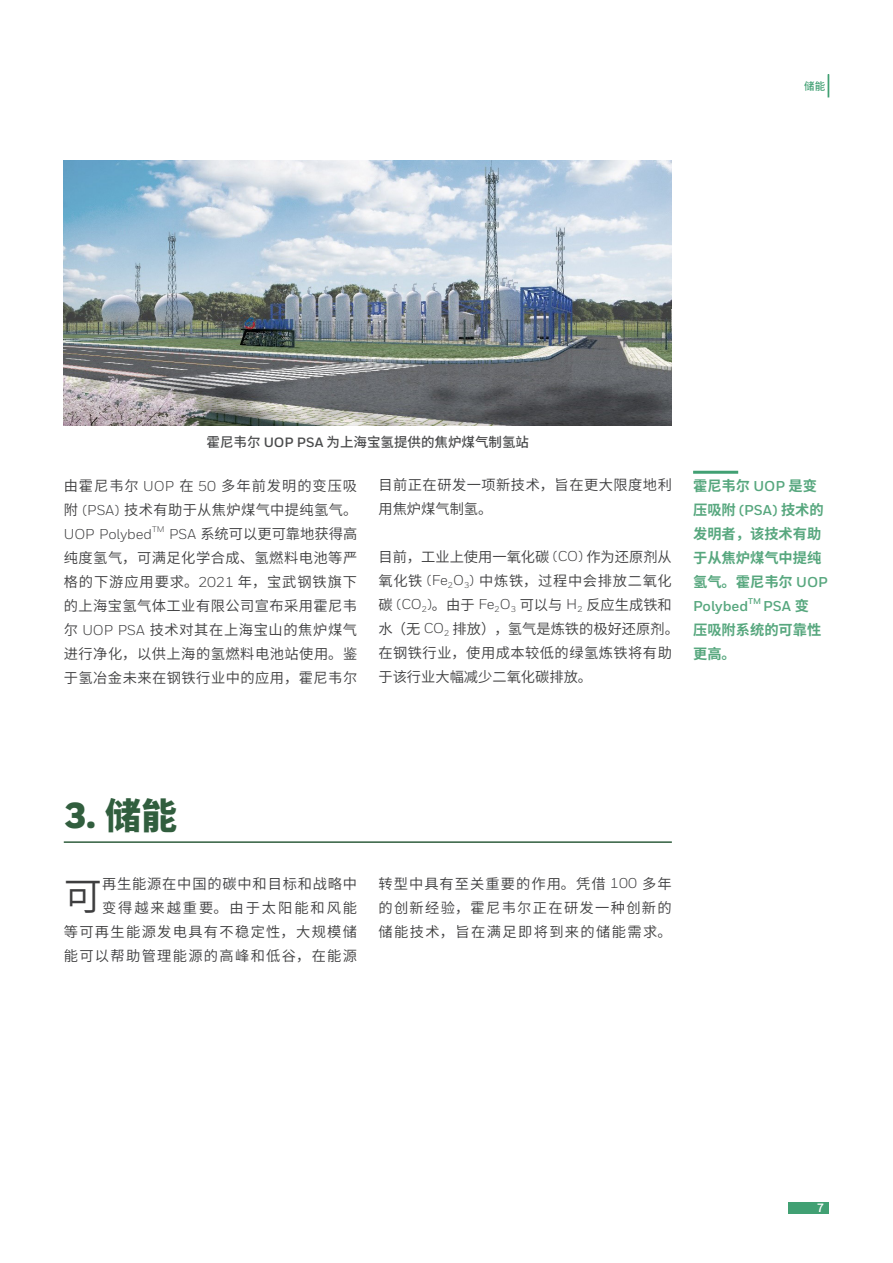
<style>
.page{position:relative;width:893px;height:1263px;background:#fff}
.page>*{position:absolute;margin:0;border:0;box-sizing:border-box;transform-origin:0 0}
.正文{font:38.25px "Source Han Sans SC";color:#3e3e3f}
.文章标题{font:900 36px "Honeywell Sans";color:#315e3e}
.正文-2{font:14.25px/24px "Source Han Sans SC";letter-spacing:.045em;color:#3e3e3f;text-align:justify}
.正文-3{font:14.25px/24px "Source Han Sans SC";color:#3e3e3f}
.正文-4{font:700 14.25px/23.9px "Source Han Sans SC";color:#57a77e}
.正文-5{font:14.25px/24px "Source Han Sans SC";letter-spacing:.095em;color:#3e3e3f;text-align:right}
.正文-6{font:500 13.5px "Source Han Sans SC";color:#4b4c4d}
.t1{font:700 12px "Honeywell Sans";color:#fff}
.t2{font:500 10.5px "Source Han Sans SC";color:#41a073}
.正文-7{font:8.25px "Honeywell Sans";color:#3e3e3f}
.正文-8{font:700 8.25px "Honeywell Sans";color:#57a77e}
.s1{font-family:"Honeywell Sans";font-weight:700}
.s2{font-family:"Honeywell Sans"}
.s3{font-family:"Source Han Sans SC";font-weight:800}
</style>
<div class="page">
<div style="left:788px;top:1202px;width:41px;height:12px;background:#41a073"></div>
<svg style="left:828px;top:74px;width:1px;height:23px"></svg>
<img style="left:64px;top:161px;width:608px;height:265px">
<hr style="left:693px;top:471px;width:45px;height:3px;background:#41a073">
<hr style="left:64px;top:841px;width:608px;height:2px;background:#315e3e">
<p class="t2" style="left:804px;top:80px;width:22px">储能</p>
<p class="正文-6" style="left:207px;top:435px;width:324px">霍尼韦尔 <span class="s1">UOP PSA</span> 为上海宝氢提供的焦炉煤气制氢站</p>
<p class="正文-2" style="left:64px;top:474px;width:295px">由霍尼韦尔 <span class="s2">UOP</span> 在 <span class="s2">50</span> 多年前发明的变压吸附 <span class="s2">(PSA)</span> 技术有助于从焦炉煤气中提纯氢气。<span class="s2">UOP Polybed</span></p>
<p class="正文-2" style="left:378px;top:473px;width:295px">目前正在研发一项新技术，旨在更大限度地利用焦炉煤气制氢。</p>
<p class="正文-3" style="left:378px;top:545px;width:302px">目前，工业上使用一氧化碳 <span class="s2">(CO)</span> 作为还原剂从氧化铁 <span class="s2">(Fe</span><sub>2</sub><span class="s2">O</span><sub>3</sub><span class="s2">)</span> 中炼铁，过程中会排放二氧化碳 <span class="s2">(CO</span><sub>2</sub><span class="s2">)</span>。由于 <span class="s2">Fe</span><sub>2</sub><span class="s2">O</span><sub>3</sub> 可以与 <span class="s2">H</span><sub>2</sub> 反应生成铁和水（无 <span class="s2">CO</span><sub>2</sub> 排放），氢气是炼铁的极好还原剂。在钢铁行业，使用成本较低的绿氢炼铁将有助于该行业大幅减少二氧化碳排放。</p>
<p class="正文-7" style="left:152px;top:524px;width:14px">TM</p>
<p class="正文-2" style="left:64px;top:522px;width:295px;text-indent:105px"><span class="s2">PSA</span> 系统可以更可靠地获得高纯度氢气，可满足化学合成、氢燃料电池等严格的下游应用要求。<span class="s2">2021</span> 年，宝武钢铁旗下的上海宝氢气体工业有限公司宣布采用霍尼韦尔 <span class="s2">UOP PSA</span> 技术对其在上海宝山的焦炉煤气进行净化，以供上海的氢燃料电池站使用。鉴于氢冶金未来在钢铁行业中的应用，霍尼韦尔</p>
<p class="正文-4" style="left:693px;top:474px;width:136px">霍尼韦尔 <span class="s2">UOP</span> 是变压吸附 <span class="s2">(PSA)</span> 技术的发明者，该技术有助于从焦炉煤气中提纯氢气。霍尼韦尔 <span class="s2">UOP<br>Polybed</span></p>
<p class="正文-8" style="left:748px;top:596px;width:14px">TM</p>
<p class="正文-4" style="left:693px;top:593px;width:130px;text-indent:70px"><span class="s2">PSA</span> 变压吸附系统的可靠性更高。</p>
<p class="文章标题" style="left:64px;top:793px;width:115px">3. <span class="s3">储能</span></p>
<p class="正文-5" style="left:64px;top:871px;width:295px">再生能源在中国的碳中和目标和战略中<br>变得越来越重要。由于太阳能和风能<br>等可再生能源发电具有不稳定性，大规模储能可以帮助管理能源的高峰和低谷，在能源</p>
<p class="正文-2" style="left:378px;top:871px;width:295px">转型中具有至关重要的作用。凭借 <span class="s2">100</span> 多年的创新经验，霍尼韦尔正在研发一种创新的储能技术，旨在满足即将到来的储能需求。</p>
<p class="正文" style="left:64px;top:874px;width:40px">可</p>
<p class="t1" style="left:817px;top:1201px;width:9px">7</p>
</div>
